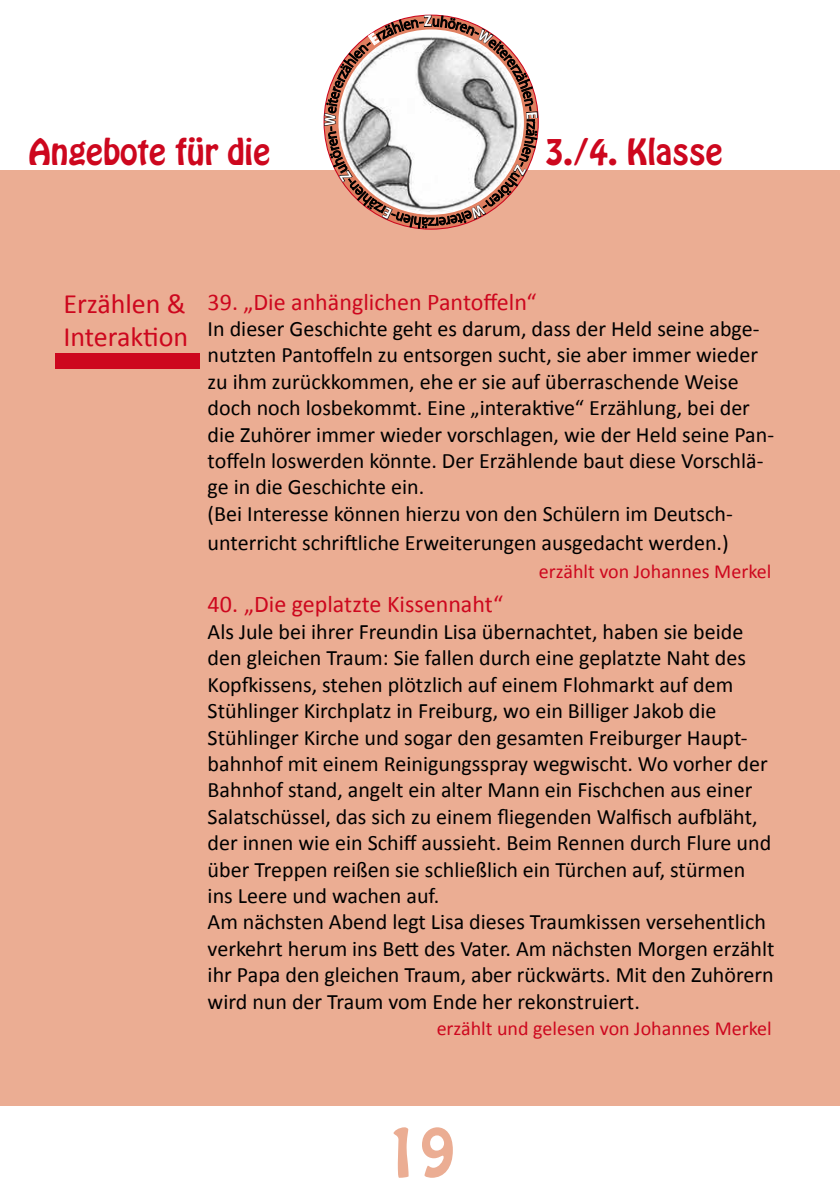
<style>
.page{position:relative;width:840px;height:1191px;background:#fff}
.page>*{position:absolute;margin:0;border:0;box-sizing:border-box;transform-origin:0 0}
.t1{font:60px "Hobo Std";color:#ebad93}
.t2{font:32px "Hobo Std";color:#cd071e}
.t3{font:28px/33.6px "Calibri";color:#cd071e}
.t4{font:24px "Calibri";color:#cd071e}
.t5{font:22px/26.4px "Calibri";color:#000}
.t6{font:20px "Calibri";color:#cd071e}
</style>
<div class="page">
<div style="left:0;top:170px;width:839px;height:936px;background:#ebad93"></div>
<div style="left:55px;top:353px;width:144px;height:16px;background:#cd071e"></div>
<svg style="left:323px;top:15px;width:215px;height:214px"></svg>
<h2 class="t2" style="left:28px;top:130px;width:243px">Angebote für die</h2>
<h2 class="t2" style="left:544px;top:130px;width:179px">3./4. Klasse</h2>
<p class="t3" style="left:63px;top:286px;width:126px">Erzählen &amp;<br>Interaktion</p>
<p class="t4" style="left:207px;top:286px;width:330px">39. „Die anhänglichen Pantoffeln“</p>
<p class="t5" style="left:207px;top:315px;width:567px">In dieser Geschichte geht es darum, dass der Held seine abge&shy;nutzten Pantoffeln zu entsorgen sucht, sie aber immer wieder zu ihm zurückkommen, ehe er sie auf überraschende Weise doch noch losbekommt. Eine „interaktive“ Erzählung, bei der die Zuhörer immer wieder vorschlagen, wie der Held seine Pan&shy;toffeln loswerden könnte. Der Erzählende baut diese Vorschlä&shy;ge in die Geschichte ein.<br>(Bei Interesse können hierzu von den Schülern im Deutsch-</p>
<p class="t5" style="left:207px;top:529px;width:522px">unterricht schriftliche Erweiterungen ausgedacht werden.)</p>
<p class="t6" style="left:538px;top:559px;width:234px">erzählt von Johannes Merkel</p>
<p class="t4" style="left:207px;top:589px;width:297px">40. „Die geplatzte Kissennaht“</p>
<p class="t5" style="left:207px;top:618px;width:568px">Als Jule bei ihrer Freundin Lisa übernachtet, haben sie beide den gleichen Traum: Sie fallen durch eine geplatzte Naht des Kopfkissens, stehen plötzlich auf einem Flohmarkt auf dem Stühlinger Kirchplatz in Freiburg, wo ein Billiger Jakob die Stühlinger Kirche und sogar den gesamten Freiburger Haupt&shy;bahnhof mit einem Reinigungsspray wegwischt. Wo vorher der Bahnhof stand, angelt ein alter Mann ein Fischchen aus einer Salatschüssel, das sich zu einem fliegenden Walfisch aufbläht, der innen wie ein Schiff aussieht. Beim Rennen durch Flure und über Treppen reißen sie schließlich ein Türchen auf, stürmen ins Leere und wachen auf.<br>Am nächsten Abend legt Lisa dieses Traumkissen versehentlich verkehrt herum ins Bett des Vater. Am nächsten Morgen erzählt ihr Papa den gleichen Traum, aber rückwärts. Mit den Zuhörern wird nun der Traum vom Ende her rekonstruiert.</p>
<p class="t6" style="left:436px;top:1015px;width:336px">erzählt und gelesen von Johannes Merkel</p>
<h1 class="t1" style="left:385px;top:1110px;width:71px">19</h1>
</div>
